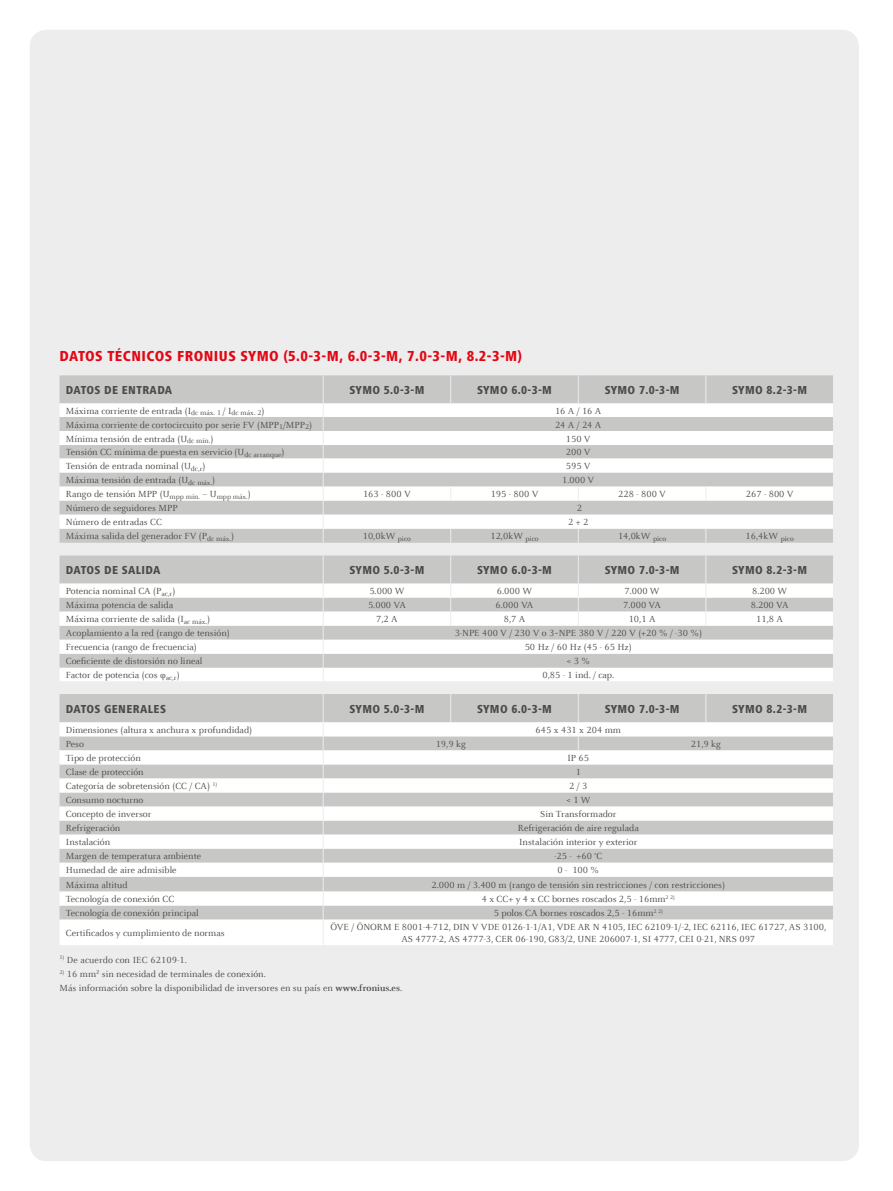
<style>
.page{position:relative;width:893px;height:1191px;background:#fff}
.page>*{position:absolute;margin:0;border:0;box-sizing:border-box;transform-origin:0 0}
.t1{font:800 condensed 15px "Frutiger Next LTW1 G";letter-spacing:.03em;color:#e30614}
.t2{font:800 condensed 12px "Frutiger Next LTW1 G";letter-spacing:.03em;color:#4b4b4a}
.t3{font:9.75px/12px "Celeste Offc Pro";color:#4b4b4a;text-align:center}
.s1{font-weight:700}
</style>
<div class="page">
<div style="left:30px;top:30px;width:829px;height:1131px;background:#ededed;border-radius:17px"></div>
<div style="left:60px;top:375px;width:773px;height:168px;background:#c7c7c6"></div>
<svg style="left:60px;top:403px;width:773px;height:126px;background:#e6e6e5"></svg>
<svg style="left:450px;top:375px;width:1px;height:28px"></svg>
<svg style="left:578px;top:375px;width:1px;height:28px"></svg>
<svg style="left:705px;top:375px;width:1px;height:28px"></svg>
<svg style="left:450px;top:486px;width:1px;height:14px"></svg>
<svg style="left:578px;top:486px;width:1px;height:14px"></svg>
<svg style="left:450px;top:529px;width:1px;height:14px"></svg>
<svg style="left:578px;top:529px;width:1px;height:14px"></svg>
<svg style="left:705px;top:529px;width:1px;height:14px"></svg>
<svg style="left:705px;top:486px;width:1px;height:14px"></svg>
<svg style="left:323px;top:375px;width:1px;height:168px"></svg>
<div style="left:60px;top:555px;width:773px;height:28px;background:#c7c7c6"></div>
<svg style="left:60px;top:584px;width:773px;height:97px;background:#e7e7e6"></svg>
<svg style="left:450px;top:555px;width:1px;height:70px"></svg>
<svg style="left:578px;top:555px;width:1px;height:70px"></svg>
<svg style="left:705px;top:555px;width:1px;height:70px"></svg>
<svg style="left:323px;top:555px;width:1px;height:126px"></svg>
<div style="left:60px;top:694px;width:773px;height:28px;background:#c7c7c6"></div>
<svg style="left:60px;top:723px;width:773px;height:222px;background:#e6e6e6"></svg>
<svg style="left:450px;top:694px;width:1px;height:28px"></svg>
<svg style="left:578px;top:694px;width:1px;height:28px"></svg>
<svg style="left:705px;top:694px;width:1px;height:28px"></svg>
<svg style="left:323px;top:694px;width:1px;height:251px"></svg>
<svg style="left:578px;top:736px;width:1px;height:14px"></svg>
<h1 class="t1" style="left:60px;top:347px;width:464px">DATOS TÉCNICOS FRONIUS SYMO (5.0-3-M, 6.0-3-M, 7.0-3-M, 8.2-3-M)</h1>
<p class="t2" style="left:66px;top:383px;width:108px">DATOS DE ENTRADA</p>
<p class="t2" style="left:349px;top:383px;width:76px">SYMO 5.0-3-M</p>
<p class="t2" style="left:477px;top:383px;width:76px">SYMO 6.0-3-M</p>
<p class="t2" style="left:605px;top:383px;width:76px">SYMO 7.0-3-M</p>
<p class="t2" style="left:732px;top:383px;width:76px">SYMO 8.2-3-M</p>
<p class="t3" style="left:66px;top:404px;width:200px">Máxima corriente de entrada (I<sub>dc</sub> <sub>máx.</sub> <sub>1</sub> / I<sub>dc</sub> <sub>máx.</sub> <sub>2</sub>)</p>
<p class="t3" style="left:555px;top:404px;width:48px">16 A / 16 A</p>
<p class="t3" style="left:66px;top:418px;width:248px">Máxima corriente de cortocircuito por serie FV (MPP<sub>1</sub>/MPP<sub>2</sub>)</p>
<p class="t3" style="left:555px;top:418px;width:48px">24 A / 24 A</p>
<p class="t3" style="left:66px;top:432px;width:149px">Mínima tensión de entrada (U<sub>dc</sub> <sub>mín.</sub>)</p>
<p class="t3" style="left:566px;top:432px;width:26px">150 V</p>
<p class="t3" style="left:66px;top:446px;width:220px">Tensión CC mínima de puesta en servicio (U<sub>dc</sub> <sub>arranque</sub>)</p>
<p class="t3" style="left:566px;top:446px;width:26px">200 V</p>
<p class="t3" style="left:66px;top:460px;width:141px">Tensión de entrada nominal (U<sub>dc,r</sub>)</p>
<p class="t3" style="left:566px;top:460px;width:26px">595 V</p>
<p class="t3" style="left:66px;top:474px;width:151px">Máxima tensión de entrada (U<sub>dc</sub> <sub>máx.</sub>)</p>
<p class="t3" style="left:562px;top:474px;width:34px">1.000 V</p>
<p class="t3" style="left:66px;top:488px;width:186px">Rango de tensión MPP (U<sub>mpp</sub> <sub>mín.</sub> – U<sub>mpp</sub> <sub>máx.</sub>)</p>
<p class="t3" style="left:363px;top:488px;width:49px">163 - 800 V</p>
<p class="t3" style="left:491px;top:488px;width:49px">195 - 800 V</p>
<p class="t3" style="left:618px;top:488px;width:49px">228 - 800 V</p>
<p class="t3" style="left:746px;top:488px;width:49px">267 - 800 V</p>
<p class="t3" style="left:66px;top:502px;width:113px">Número de seguidores MPP</p>
<p class="t3" style="left:577px;top:502px;width:7px">2</p>
<p class="t3" style="left:66px;top:516px;width:97px">Número de entradas CC</p>
<p class="t3" style="left:568px;top:516px;width:22px">2 + 2</p>
<p class="t3" style="left:66px;top:530px;width:170px">Máxima salida del generador FV (P<sub>dc</sub> <sub>máx.</sub>)</p>
<p class="t3" style="left:363px;top:530px;width:50px">10,0kW <sub>pico</sub></p>
<p class="t3" style="left:490px;top:530px;width:50px">12,0kW <sub>pico</sub></p>
<p class="t3" style="left:618px;top:530px;width:50px">14,0kW <sub>pico</sub></p>
<p class="t3" style="left:746px;top:530px;width:50px">16,4kW <sub>pico</sub></p>
<p class="t2" style="left:66px;top:563px;width:96px">DATOS DE SALIDA</p>
<p class="t2" style="left:349px;top:563px;width:76px">SYMO 5.0-3-M</p>
<p class="t2" style="left:477px;top:563px;width:76px">SYMO 6.0-3-M</p>
<p class="t2" style="left:605px;top:563px;width:76px">SYMO 7.0-3-M</p>
<p class="t2" style="left:732px;top:563px;width:76px">SYMO 8.2-3-M</p>
<p class="t3" style="left:66px;top:585px;width:111px">Potencia nominal CA (P<sub>ac,r</sub>)</p>
<p class="t3" style="left:369px;top:585px;width:37px">5.000 W</p>
<p class="t3" style="left:497px;top:585px;width:37px">6.000 W</p>
<p class="t3" style="left:624px;top:585px;width:37px">7.000 W</p>
<p class="t3" style="left:752px;top:585px;width:37px">8.200 W</p>
<p class="t3" style="left:66px;top:599px;width:109px">Máxima potencia de salida</p>
<p class="t3" style="left:368px;top:599px;width:39px">5.000 VA</p>
<p class="t3" style="left:496px;top:599px;width:39px">6.000 VA</p>
<p class="t3" style="left:623px;top:599px;width:39px">7.000 VA</p>
<p class="t3" style="left:751px;top:599px;width:39px">8.200 VA</p>
<p class="t3" style="left:66px;top:613px;width:146px">Máxima corriente de salida (I<sub>ac</sub> <sub>máx.</sub>)</p>
<p class="t3" style="left:376px;top:613px;width:23px">7,2 A</p>
<p class="t3" style="left:504px;top:613px;width:23px">8,7 A</p>
<p class="t3" style="left:629px;top:613px;width:28px">10,1 A</p>
<p class="t3" style="left:756px;top:613px;width:28px">11,8 A</p>
<p class="t3" style="left:66px;top:627px;width:165px">Acoplamiento a la red (rango de tensión)</p>
<p class="t3" style="left:455px;top:627px;width:249px">3-NPE 400 V / 230 V o 3~NPE 380 V / 220 V (+20 % / -30 %)</p>
<p class="t3" style="left:66px;top:641px;width:132px">Frecuencia (rango de frecuencia)</p>
<p class="t3" style="left:525px;top:641px;width:109px">50 Hz / 60 Hz (45 - 65 Hz)</p>
<p class="t3" style="left:66px;top:655px;width:138px">Coeficiente de distorsión no lineal</p>
<p class="t3" style="left:567px;top:655px;width:25px">&lt; 3 %</p>
<p class="t3" style="left:66px;top:669px;width:115px">Factor de potencia (cos φ<sub>ac,r</sub>)</p>
<p class="t3" style="left:542px;top:669px;width:73px">0,85 - 1 ind. / cap.</p>
<p class="t2" style="left:66px;top:701px;width:102px">DATOS GENERALES</p>
<p class="t2" style="left:349px;top:701px;width:76px">SYMO 5.0-3-M</p>
<p class="t2" style="left:477px;top:701px;width:76px">SYMO 6.0-3-M</p>
<p class="t2" style="left:605px;top:701px;width:76px">SYMO 7.0-3-M</p>
<p class="t2" style="left:732px;top:701px;width:76px">SYMO 8.2-3-M</p>
<p class="t3" style="left:66px;top:723px;width:188px">Dimensiones (altura x anchura x profundidad)</p>
<p class="t3" style="left:536px;top:723px;width:87px">645 x 431 x 204 mm</p>
<p class="t3" style="left:66px;top:738px;width:19px">Peso</p>
<p class="t3" style="left:436px;top:738px;width:32px">19,9 kg</p>
<p class="t3" style="left:691px;top:738px;width:32px">21,9 kg</p>
<p class="t3" style="left:66px;top:752px;width:77px">Tipo de protección</p>
<p class="t3" style="left:567px;top:752px;width:23px">IP 65</p>
<p class="t3" style="left:66px;top:766px;width:79px">Clase de protección</p>
<p class="t3" style="left:576px;top:766px;width:7px">1</p>
<p class="t3" style="left:66px;top:780px;width:153px">Categoría de sobretensión (CC / CA) <sup>1)</sup></p>
<p class="t3" style="left:569px;top:780px;width:20px">2 / 3</p>
<p class="t3" style="left:66px;top:794px;width:79px">Consumo nocturno</p>
<p class="t3" style="left:566px;top:794px;width:26px">&lt; 1 W</p>
<p class="t3" style="left:66px;top:808px;width:87px">Concepto de inversor</p>
<p class="t3" style="left:540px;top:808px;width:78px">Sin Transformador</p>
<p class="t3" style="left:66px;top:822px;width:56px">Refrigeración</p>
<p class="t3" style="left:518px;top:822px;width:122px">Refrigeración de aire regulada</p>
<p class="t3" style="left:66px;top:836px;width:46px">Instalación</p>
<p class="t3" style="left:519px;top:836px;width:120px">Instalación interior y exterior</p>
<p class="t3" style="left:66px;top:850px;width:137px">Margen de temperatura ambiente</p>
<p class="t3" style="left:554px;top:850px;width:50px">-25 - +60 °C</p>
<p class="t3" style="left:66px;top:864px;width:112px">Humedad de aire admisible</p>
<p class="t3" style="left:557px;top:864px;width:43px">0 - 100 %</p>
<p class="t3" style="left:66px;top:878px;width:63px">Máxima altitud</p>
<p class="t3" style="left:432px;top:878px;width:295px">2.000 m / 3.400 m (rango de tensión sin restricciones / con restricciones)</p>
<p class="t3" style="left:66px;top:893px;width:110px">Tecnología de conexión CC</p>
<p class="t3" style="left:482px;top:893px;width:195px">4 x CC+ y 4 x CC bornes roscados 2,5 - 16mm<sup>2</sup> <sup>2)</sup></p>
<p class="t3" style="left:66px;top:907px;width:134px">Tecnología de conexión principal</p>
<p class="t3" style="left:494px;top:907px;width:171px">5 polos CA bornes roscados 2,5 - 16mm<sup>2</sup> <sup>2)</sup></p>
<p class="t3" style="left:66px;top:926px;width:160px">Certificados y cumplimiento de normas</p>
<p class="t3" style="left:331px;top:920px;width:497px">ÖVE / ÖNORM E 8001-4-712, DIN V VDE 0126-1-1/A1, VDE AR N 4105, IEC 62109-1/-2, IEC 62116, IEC 61727, AS 3100,<br>AS 4777-2, AS 4777-3, CER 06-190, G83/2, UNE 206007-1, SI 4777, CEI 0-21, NRS 097</p>
<p class="t3" style="left:60px;top:953px;width:129px"><sup>1)</sup> De acuerdo con IEC 62109-1.</p>
<p class="t3" style="left:60px;top:966px;width:344px;line-height:14.2px;text-align:left"><sup>2)</sup> 16 mm² sin necesidad de terminales de conexión.<br>Más información sobre la disponibilidad de inversores en su país en <span class="s1">www.fronius.es</span>.</p>
</div>
